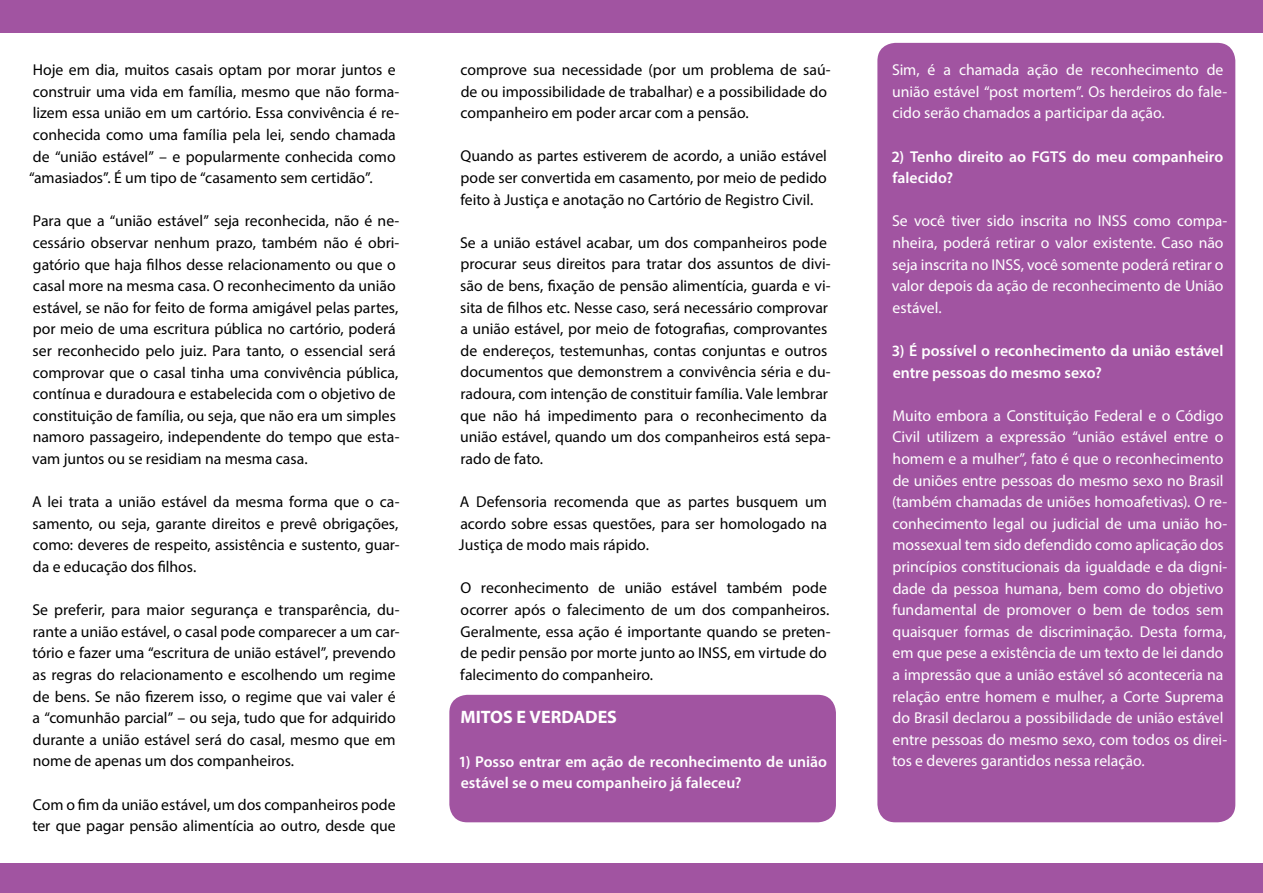
<style>
.page{position:relative;width:1263px;height:893px;background:#fff}
.page>*{position:absolute;margin:0;border:0;box-sizing:border-box;transform-origin:0 0}
.t1{font:700 18px "Myriad Pro";color:#fff}
.t2{font:15.75px/21.6px "Myriad Pro";letter-spacing:-.005em;color:#000}
.t3{font:15.75px/21.6px "Myriad Pro";color:#fff}
.t4{font:600 15.75px/21.6px "Myriad Pro";color:#fff}
</style>
<div class="page">
<div style="left:449px;top:695px;width:387px;height:127px;background:#a154a1;border-radius:18px"></div>
<div style="left:0;top:864px;width:1263px;height:29px;background:#a154a1"></div>
<div style="left:0;top:0;width:1263px;height:32px;background:#a154a1"></div>
<div style="left:877px;top:43px;width:358px;height:779px;background:#a154a1;border-radius:18px"></div>
<p class="t2" style="left:29px;top:59px;width:372px">Hoje em dia, muitos casais optam por morar juntos e construir uma vida em família, mesmo que não forma&shy;lizem essa união em um cartório. Essa convivência é re&shy;conhecida como uma família pela lei, sendo chamada de “união estável” – e popularmente conhecida como “amasiados”. É um tipo de “casamento sem certidão”.</p>
<p class="t2" style="left:32px;top:210px;width:369px">Para que a “união estável” seja reconhecida, não é ne&shy;cessário observar nenhum prazo, também não é obri&shy;gatório que haja filhos desse relacionamento ou que o casal more na mesma casa. O reconhecimento da união estável, se não for feito de forma amigável pelas partes, por meio de uma escritura pública no cartório, poderá ser reconhecido pelo juiz. Para tanto, o essencial será comprovar que o casal tinha uma convivência pública, contínua e duradoura e estabelecida com o objetivo de constituição de família, ou seja, que não era um simples namoro passageiro, independente do tempo que esta&shy;vam juntos ou se residiam na mesma casa.</p>
<p class="t2" style="left:32px;top:491px;width:369px;text-align:justify">A lei trata a união estável da mesma forma que o ca&shy;samento, ou seja, garante direitos e prevê obrigações, como: deveres de respeito, assistência e sustento, guar&shy;da e educação dos filhos.</p>
<p class="t2" style="left:32px;top:599px;width:369px">Se preferir, para maior segurança e transparência, du&shy;rante a união estável, o casal pode comparecer a um car&shy;tório e fazer uma “escritura de união estável”, prevendo as regras do relacionamento e escolhendo um regime de bens. Se não fizerem isso, o regime que vai valer é a “comunhão parcial” – ou seja, tudo que for adquirido durante a união estável será do casal, mesmo que em nome de apenas um dos companheiros.</p>
<p class="t2" style="left:32px;top:793px;width:365px">Com o fim da união estável, um dos companheiros pode ter que pagar pensão alimentícia ao outro, desde que</p>
<p class="t2" style="left:461px;top:59px;width:372px">comprove sua necessidade (por um problema de saú&shy;de ou impossibilidade de trabalhar) e a possibilidade do companheiro em poder arcar com a pensão.</p>
<p class="t2" style="left:460px;top:145px;width:368px;text-align:justify">Quando as partes estiverem de acordo, a união estável pode ser convertida em casamento, por meio de pedido feito à Justiça e anotação no Cartório de Registro Civil.</p>
<p class="t2" style="left:460px;top:232px;width:372px">Se a união estável acabar, um dos companheiros pode procurar seus direitos para tratar dos assuntos de divi&shy;são de bens, fixação de pensão alimentícia, guarda e vi&shy;sita de filhos etc. Nesse caso, será necessário comprovar a união estável, por meio de fotografias, comprovantes de endereços, testemunhas, contas conjuntas e outros documentos que demonstrem a convivência séria e du&shy;radoura, com intenção de constituir família. Vale lembrar que não há impedimento para o reconhecimento da união estável, quando um dos companheiros está sepa&shy;rado de fato.</p>
<p class="t2" style="left:459px;top:491px;width:370px;text-align:justify">A Defensoria recomenda que as partes busquem um acordo sobre essas questões, para ser homologado na Justiça de modo mais rápido.</p>
<p class="t2" style="left:460px;top:577px;width:372px">O reconhecimento de união estável também pode ocorrer após o falecimento de um dos companheiros.<br>Geralmente, essa ação é importante quando se preten&shy;de pedir pensão por morte junto ao INSS, em virtude do falecimento do companheiro.</p>
<p class="t1" style="left:460px;top:705px;width:158px">MITOS E VERDADES</p>
<p class="t4" style="left:458px;top:750px;width:370px">1) Posso entrar em ação de reconhecimento de união estável se o meu companheiro já faleceu?</p>
<p class="t3" style="left:892px;top:59px;width:337px">Sim, é a chamada ação de reconhecimento de união estável “post mortem”. Os herdeiros do fale&shy;cido serão chamados a participar da ação.</p>
<p class="t4" style="left:891px;top:145px;width:333px">2) Tenho direito ao FGTS do meu companheiro falecido?</p>
<p class="t3" style="left:892px;top:210px;width:337px">Se você tiver sido inscrita no INSS como compa&shy;nheira, poderá retirar o valor existente. Caso não seja inscrita no INSS, você somente poderá retirar o valor depois da ação de reconhecimento de União estável.</p>
<p class="t4" style="left:892px;top:340px;width:333px">3) É possível o reconhecimento da união estável entre pessoas do mesmo sexo?</p>
<p class="t3" style="left:892px;top:404px;width:337px">Muito embora a Constituição Federal e o Código Civil utilizem a expressão “união estável entre o homem e a mulher”, fato é que o reconhecimento de uniões entre pessoas do mesmo sexo no Brasil (também chamadas de uniões homoafetivas). O re&shy;conhecimento legal ou judicial de uma união ho&shy;mossexual tem sido defendido como aplicação dos princípios constitucionais da igualdade e da digni&shy;dade da pessoa humana, bem como do objetivo fundamental de promover o bem de todos sem quaisquer formas de discriminação. Desta forma, em que pese a existência de um texto de lei dando a impressão que a união estável só aconteceria na relação entre homem e mulher, a Corte Suprema do Brasil declarou a possibilidade de união estável entre pessoas do mesmo sexo, com todos os direi&shy;tos e deveres garantidos nessa relação.</p>
</div>
